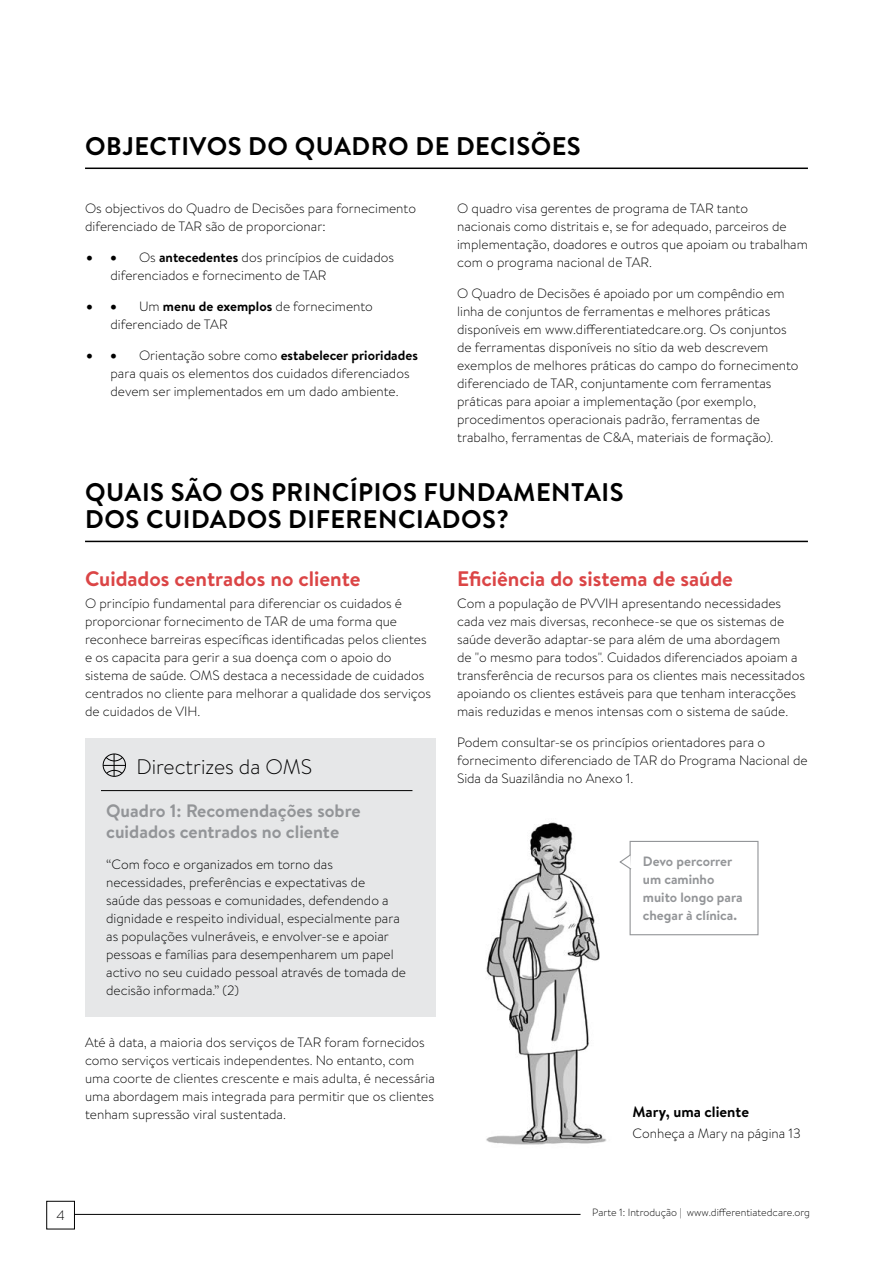
<style>
.page{position:relative;width:893px;height:1263px;background:#fff}
.page>*{position:absolute;margin:0;border:0;box-sizing:border-box;transform-origin:0 0}
.t1{font:700 25.5px/27px "Brandon Text";letter-spacing:.02em;color:#000}
.t2{font:700 21px "Brandon Text";color:#db4546}
.t3{font:300 21px "Brandon Text";color:#000}
.t4{font:700 18px/21px "Brandon Text";color:#939598}
.t5{font:700 15px "Brandon Text";color:#000}
.t6{font:300 13.5px/18px "Brandon Text";color:#000}
.t7{font:700 13.5px/18px "Brandon Text";color:#939598}
.t8{font:300 10.5px "Brandon Text";color:#000}
.s1{font-weight:700}
</style>
<div class="page">
<hr style="left:74px;top:1214px;width:506px;height:1px;background:#000">
<div style="left:47px;top:1201px;width:28px;height:28px;border:1px solid #000"></div>
<img style="left:486px;top:822px;width:121px;height:323px">
<div style="left:630px;top:841px;width:128px;height:94px;background:#fff;border:1px solid #939598"></div>
<svg style="left:619px;top:853px;width:13px;height:18px"></svg>
<hr style="left:85px;top:168px;width:723px;height:1px;background:#000">
<hr style="left:85px;top:541px;width:723px;height:1px;background:#000">
<div style="left:85px;top:738px;width:351px;height:278px;background:#e6e7e8"></div>
<div style="left:103px;top:754px;width:23px;height:23px;border:1px solid #000;border-radius:50%"></div>
<svg style="left:103px;top:754px;width:23px;height:22px"></svg>
<hr style="left:101px;top:790px;width:311px;height:1px;background:#000">
<h1 class="t1" style="left:85px;top:132px;width:497px">OBJECTIVOS DO QUADRO DE DECISÕES</h1>
<p class="t6" style="left:457px;top:199px;width:352px">O quadro visa gerentes de programa de TAR tanto<br>nacionais como distritais e, se for adequado, parceiros de implementação, doadores e outros que apoiam ou trabalham com o programa nacional de TAR.</p>
<p class="t6" style="left:457px;top:284px;width:343px">O Quadro de Decisões é apoiado por um compêndio em linha de conjuntos de ferramentas e melhores práticas disponíveis em www.differentiatedcare.org. Os conjuntos de ferramentas disponíveis no sítio da web descrevem exemplos de melhores práticas do campo do fornecimento diferenciado de TAR, conjuntamente com ferramentas práticas para apoiar a implementação (por exemplo, procedimentos operacionais padrão, ferramentas de trabalho, ferramentas de C&amp;A, materiais de formação).</p>
<h1 class="t1" style="left:85px;top:478px;width:540px">QUAIS SÃO OS PRINCÍPIOS FUNDAMENTAIS<br>DOS CUIDADOS DIFERENCIADOS?</h1>
<p class="t6" style="left:85px;top:199px;width:333px">Os objectivos do Quadro de Decisões para fornecimento diferenciado de TAR são de proporcionar:</p>
<p class="t6" style="left:111px;top:248px;width:285px;text-indent:28px">Os <span class="s1">antecedentes</span> dos princípios de cuidados diferenciados e fornecimento de TAR</p>
<p class="t6" style="left:111px;top:297px;width:264px;text-indent:28px">Um <span class="s1">menu de exemplos</span> de fornecimento diferenciado de TAR</p>
<p class="t6" style="left:111px;top:346px;width:309px;text-indent:28px">Orientação sobre como <span class="s1">estabelecer prioridades </span>para quais os elementos dos cuidados diferenciados devem ser implementados em um dado ambiente.</p>
<h2 class="t2" style="left:85px;top:564px;width:277px">Cuidados centrados no cliente</h2>
<p class="t6" style="left:85px;top:594px;width:347px">O princípio fundamental para diferenciar os cuidados é proporcionar fornecimento de TAR de uma forma que reconhece barreiras específicas identificadas pelos clientes e os capacita para gerir a sua doença com o apoio do sistema de saúde. OMS destaca a necessidade de cuidados centrados no cliente para melhorar a qualidade dos serviços de cuidados de VIH.</p>
<h2 class="t3" style="left:136px;top:752px;width:177px">Directrizes da OMS</h2>
<h3 class="t4" style="left:106px;top:800px;width:256px">Quadro 1: Recomendações sobre cuidados centrados no cliente</h3>
<p class="t6" style="left:106px;top:855px;width:301px">“Com foco e organizados em torno das necessidades, preferências e expectativas de<br>saúde das pessoas e comunidades, defendendo a dignidade e respeito individual, especialmente para as populações vulneráveis, e envolver-se e apoiar pessoas e famílias para desempenharem um papel activo no seu cuidado pessoal através de tomada de decisão informada.” (2)</p>
<p class="t6" style="left:85px;top:1033px;width:351px">Até à data, a maioria dos serviços de TAR foram fornecidos como serviços verticais independentes. No entanto, com uma coorte de clientes crescente e mais adulta, é necessária uma abordagem mais integrada para permitir que os clientes tenham supressão viral sustentada.</p>
<h2 class="t2" style="left:457px;top:564px;width:277px">Eficiência do sistema de saúde</h2>
<p class="t6" style="left:457px;top:594px;width:349px">Com a população de PVVIH apresentando necessidades cada vez mais diversas, reconhece-se que os sistemas de saúde deverão adaptar-se para além de uma abordagem<br>de "o mesmo para todos". Cuidados diferenciados apoiam a transferência de recursos para os clientes mais necessitados apoiando os clientes estáveis para que tenham interacções mais reduzidas e menos intensas com o sistema de saúde.</p>
<p class="t6" style="left:457px;top:733px;width:352px">Podem consultar-se os princípios orientadores para o fornecimento diferenciado de TAR do Programa Nacional de<br>Sida da Suazilândia no Anexo 1.</p>
<p class="t7" style="left:643px;top:852px;width:101px">Devo percorrer um caminho muito longo para chegar à clínica.</p>
<p class="t5" style="left:633px;top:1102px;width:118px">Mary, uma cliente</p>
<p class="t6" style="left:633px;top:1123px;width:170px">Conheça a Mary na página 13</p>
<p class="t6" style="left:57px;top:1206px;width:10px">4</p>
<p class="t8" style="left:592px;top:1205px;width:219px">Parte 1: Introdução | www.differentiatedcare.org</p>
</div>
